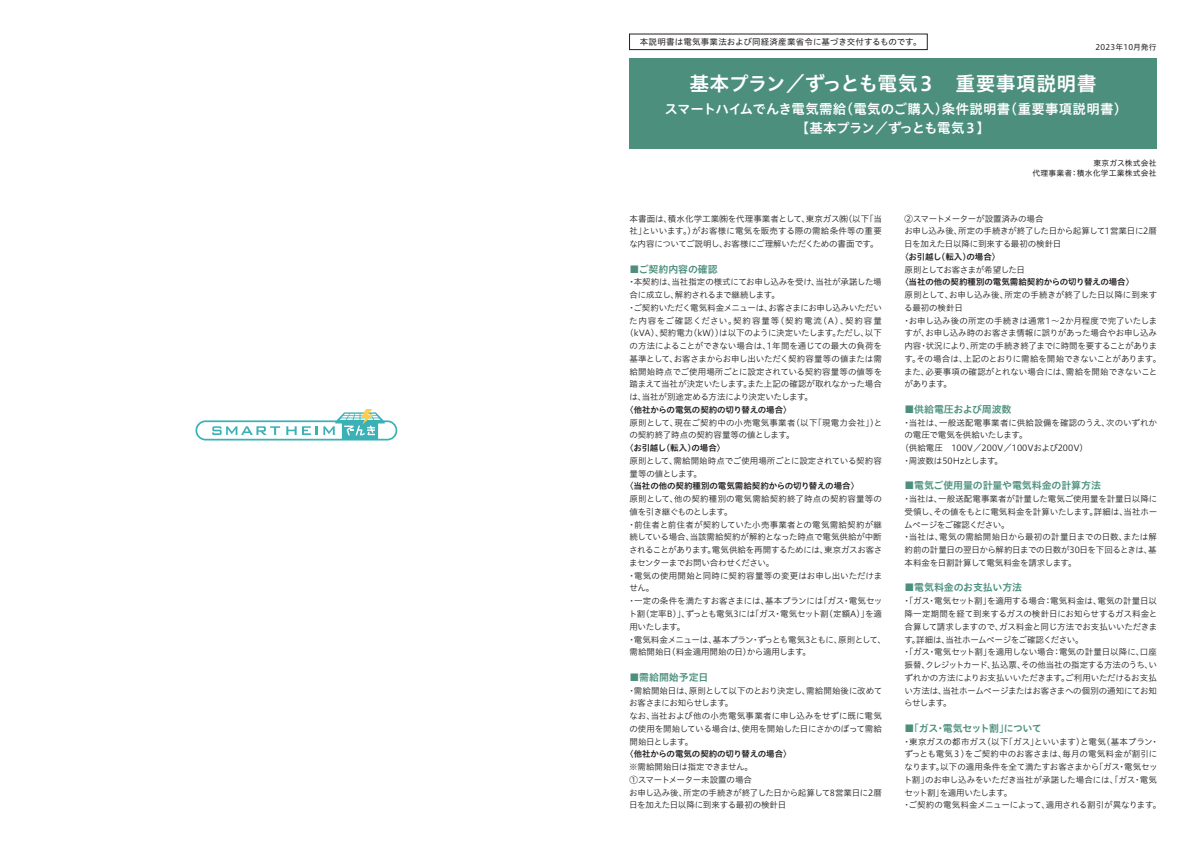
<style>
.page{position:relative;width:1191px;height:842px;background:#fff}
.page>*{position:absolute;margin:0;border:0;box-sizing:border-box;transform-origin:0 0}
.t1{font:19.8px "Hiragino UD Sans Std N W6";letter-spacing:-.005em;color:#fff}
.t2{font:13.5px/18.4px "Hiragino UD Sans Std N W6";letter-spacing:-.005em;color:#fff;text-align:center}
.t3{font:9.9px "Hiragino UD Sans Std N W6";letter-spacing:-.01em;color:#4b8f7c}
.t4{font:9.9px "Hiragino UD Sans Std N W6";letter-spacing:-.055em;color:#4b8f7c}
.t5{font:8.5px/12.8px "Hiragino UD Sans Std N W3";letter-spacing:-.015em;color:#231f20}
.t6{font:8.5px/12.8px "Hiragino UD Sans Std N W3";letter-spacing:-.035em;color:#231f20}
.t7{font:8.5px "Hiragino UD Sans Std N W6";letter-spacing:-.015em;color:#231f20}
.t8{font:8.5px "Hiragino UD Sans Std N W4";letter-spacing:.015em;color:#231f20}
.t9{font:8.5px "Hiragino UD Sans Std N W3";letter-spacing:-.04em;color:#231f20}
.t10{font:8.5px "Hiragino UD Sans Std N W3";letter-spacing:.01em;color:#231f20}
.t11{font:8.5px "Hiragino UD Sans Std N W3";letter-spacing:.1em;color:#231f20}
.t12{font:8.5px "Hiragino UD Sans Std N W3";letter-spacing:.005em;color:#231f20}
.t13{font:8.5px "Hiragino UD Sans Std N W3";letter-spacing:-.055em;color:#231f20}
.t14{font:8.5px "Hiragino UD Sans Std N W3";letter-spacing:-.06em;color:#231f20}
.t15{font:7.8px/10.6px "Hiragino UD Sans Std N W4";letter-spacing:.03em;color:#231f20;text-align:right}
</style>
<div class="page">
<div style="left:629px;top:34px;width:298px;height:16px;border:1px solid #231f20"></div>
<div style="left:629px;top:58px;width:528px;height:91px;background:#4b8f7c"></div>
<svg style="left:195px;top:409px;width:203px;height:32px"></svg>
<p class="t8" style="left:640px;top:36px;width:283px">本説明書は電気事業法および同経済産業省令に基づき交付するものです。</p>
<p class="t15" style="left:1095px;top:41px;width:63px">2023年10月発行</p>
<h1 class="t1" style="left:689px;top:68px;width:409px">基本プラン／ずっとも電気３　重要事項説明書</h1>
<h2 class="t2" style="left:664px;top:99px;width:464px">スマートハイムでんき電気需給（電気のご購入）条件説明書（重要事項説明書）【基本プラン／ずっとも電気３】</h2>
<p class="t5" style="left:629px;top:211px;width:254px;text-align:justify">本書面は、積水化学工業㈱を代理事業者として、東京ガス㈱（以下「当社」といいます。）がお客様に電気を販売する際の需給条件等の重要な内容についてご説明し、お客様にご理解いただくための書面です。</p>
<p class="t3" style="left:629px;top:261px;width:90px">■ご契約内容の確認</p>
<p class="t5" style="left:627px;top:275px;width:256px">・本契約は、当社指定の様式にてお申し込みを受け、当社が承諾した場</p>
<p class="t13" style="left:629px;top:288px;width:152px">合に成立し、解約されるまで継続します。</p>
<p class="t9" style="left:627px;top:301px;width:256px">・ご契約いただく電気料金メニューは、お客さまにお申し込みいただい</p>
<p class="t11" style="left:629px;top:314px;width:254px">た内容をご確認ください。契約容量等（契約電流（A）、契約容量</p>
<p class="t5" style="left:625px;top:326px;width:258px">（kVA）、契約電力（kW））は以下のように決定いたします。ただし、以下</p>
<p class="t5" style="left:629px;top:339px;width:254px">の方法によることができない場合は、1年間を通じての最大の負荷を</p>
<p class="t5" style="left:629px;top:352px;width:254px">基準として、お客さまからお申し出いただく契約容量等の値または需</p>
<p class="t12" style="left:629px;top:365px;width:254px">給開始時点でご使用場所ごとに設定されている契約容量等の値等を</p>
<p class="t5" style="left:629px;top:377px;width:254px">踏まえて当社が決定いたします。また上記の確認が取れなかった場合</p>
<p class="t5" style="left:629px;top:390px;width:185px">は、当社が別途定める方法により決定いたします。</p>
<p class="t7" style="left:625px;top:403px;width:168px">〈他社からの電気の契約の切り替えの場合〉</p>
<p class="t5" style="left:629px;top:416px;width:254px">原則として、現在ご契約中の小売電気事業者（以下「現電力会社」）との契約終了時点の契約容量等の値とします。</p>
<p class="t7" style="left:625px;top:441px;width:102px">〈お引越し（転入）の場合〉</p>
<p class="t5" style="left:629px;top:454px;width:254px">原則として、需給開始時点でご使用場所ごとに設定されている契約容量等の値とします。</p>
<p class="t7" style="left:625px;top:480px;width:235px">〈当社の他の契約種別の電気需給契約からの切り替えの場合〉</p>
<p class="t5" style="left:627px;top:492px;width:260px">原則として、他の契約種別の電気需給契約終了時点の契約容量等の値を引き継ぐものとします。<br>・前住者と前住者が契約していた小売事業者との電気需給契約が継続している場合、当該需給契約が解約となった時点で電気供給が中断されることがあります。電気供給を再開するためには、東京ガスお客さまセンターまでお問い合わせください。<br>・電気の使用開始と同時に契約容量等の変更はお申し出いただけません。<br>・一定の条件を満たすお客さまには、基本プランには「ガス・電気セット割（定率B）」、ずっとも電気3には「ガス・電気セット割（定額A）」を適用いたします。<br>・電気料金メニューは、基本プラン・ずっとも電気3ともに、原則として、需給開始日（料金適用開始の日）から適用します。</p>
<p class="t3" style="left:629px;top:669px;width:80px">■需給開始予定日</p>
<p class="t5" style="left:627px;top:683px;width:256px">・需給開始日は、原則として以下のとおり決定し、需給開始後に改めてお客さまにお知らせします。<br>なお、当社および他の小売電気事業者に申し込みをせずに既に電気の使用を開始している場合は、使用を開始した日にさかのぼって需給開始日とします。</p>
<p class="t7" style="left:625px;top:748px;width:168px">〈他社からの電気の契約の切り替えの場合〉</p>
<p class="t6" style="left:629px;top:760px;width:254px">※需給開始日は指定できません。<br>①スマートメーター未設置の場合<br>お申し込み後、所定の手続きが終了した日から起算して8営業日に2暦日を加えた日以降に到来する最初の検針日</p>
<p class="t15" style="left:1032px;top:157px;width:126px">東京ガス株式会社<br>代理事業者：積水化学工業株式会社</p>
<p class="t6" style="left:904px;top:211px;width:254px">②スマートメーターが設置済みの場合<br>お申し込み後、所定の手続きが終了した日から起算して1営業日に2暦日を加えた日以降に到来する最初の検針日</p>
<p class="t7" style="left:900px;top:250px;width:102px">〈お引越し（転入）の場合〉</p>
<p class="t14" style="left:904px;top:263px;width:122px">原則としてお客さまが希望した日</p>
<p class="t7" style="left:900px;top:276px;width:235px">〈当社の他の契約種別の電気需給契約からの切り替えの場合〉</p>
<p class="t5" style="left:902px;top:288px;width:260px">原則として、お申し込み後、所定の手続きが終了した日以降に到来する最初の検針日<br>・お申し込み後の所定の手続きは通常1～2か月程度で完了いたしますが、お申し込み時のお客さま情報に誤りがあった場合やお申し込み内容・状況により、所定の手続き終了までに時間を要することがあります。その場合は、上記のとおりに需給を開始できないことがあります。また、必要事項の確認がとれない場合には、需給を開始できないことがあります。</p>
<p class="t3" style="left:904px;top:402px;width:109px">■供給電圧および周波数</p>
<p class="t10" style="left:902px;top:416px;width:256px">・当社は、一般送配電事業者に供給設備を確認のうえ、次のいずれか</p>
<p class="t5" style="left:904px;top:428px;width:124px">の電圧で電気を供給いたします。</p>
<p class="t5" style="left:900px;top:441px;width:189px">（供給電圧　100V／200V／100Vおよび200V）</p>
<p class="t5" style="left:902px;top:454px;width:102px">・周波数は50Hzとします。</p>
<p class="t3" style="left:904px;top:478px;width:198px">■電気ご使用量の計量や電気料金の計算方法</p>
<p class="t5" style="left:902px;top:492px;width:256px">・当社は、一般送配電事業者が計量した電気ご使用量を計量日以降に受領し、その値をもとに電気料金を計算いたします。詳細は、当社ホームページをご確認ください。<br>・当社は、電気の需給開始日から最初の計量日までの日数、または解約前の計量日の翌日から解約日までの日数が30日を下回るときは、基本料金を日割計算して電気料金を請求します。</p>
<p class="t3" style="left:904px;top:580px;width:119px">■電気料金のお支払い方法</p>
<p class="t5" style="left:902px;top:594px;width:256px">・「ガス・電気セット割」を適用する場合：電気料金は、電気の計量日以降一定期間を経て到来するガスの検針日にお知らせするガス料金と合算して請求しますので、ガス料金と同じ方法でお支払いいただきます。詳細は、当社ホームページをご確認ください。<br>・「ガス・電気セット割」を適用しない場合：電気の計量日以降に、口座振替、クレジットカード、払込票、その他当社の指定する方法のうち、いずれかの方法によりお支払いいただきます。ご利用いただけるお支払い方法は、当社ホームページまたはお客さまへの個別の通知にてお知らせします。</p>
<p class="t4" style="left:904px;top:720px;width:139px">■「ガス・電気セット割」について</p>
<p class="t5" style="left:902px;top:734px;width:260px">・東京ガスの都市ガス（以下「ガス」といいます）と電気（基本プラン・ずっとも電気３）をご契約中のお客さまは、毎月の電気料金が割引になります。以下の適用条件を全て満たすお客さまから「ガス・電気セット割」のお申し込みをいただき当社が承諾した場合には、「ガス・電気セット割」を適用いたします。<br>・ご契約の電気料金メニューによって、適用される割引が異なります。</p>
</div>
